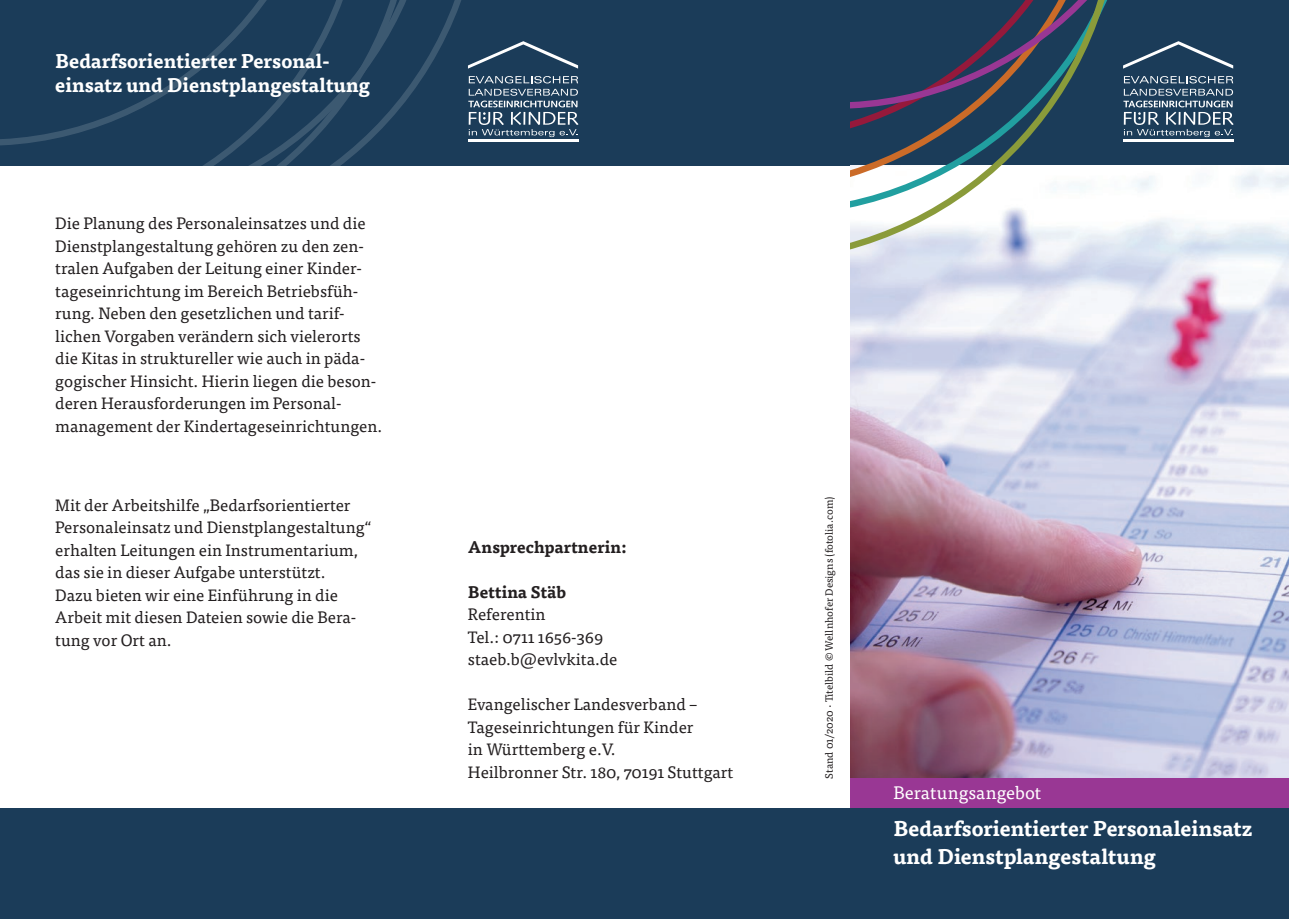
<style>
.page{position:relative;width:1289px;height:919px;background:#fff}
.page>*{position:absolute;margin:0;border:0;box-sizing:border-box;transform-origin:0 0}
.t1{font:700 21px/28.5px "Tisa Pro";color:#fff}
.t2{font:700 19.5px/23.4px "Tisa Pro";color:#fff}
.t3{font:18px "Tisa Pro";color:#fff}
.t4{font:16.5px/22.5px "Tisa Pro";color:#231f20}
.t5{font:700 16.5px "Tisa Pro";color:#231f20}
.t6{font:10.5px "Tisa Pro";color:#231f20}
</style>
<div class="page">
<div style="left:0;top:0;width:1288px;height:166px;background:#1b3c59"></div>
<div style="left:0;top:808px;width:1288px;height:110px;background:#1b3c59"></div>
<svg style="left:482px;top:76px;width:96px;height:7px"></svg>
<svg style="left:482px;top:41px;width:96px;height:28px"></svg>
<hr style="left:468px;top:139px;width:110px;height:3px;background:#fff">
<svg style="left:482px;top:89px;width:96px;height:48px"></svg>
<img style="left:850px;top:169px;width:438px;height:609px">
<svg style="left:1119px;top:165px;width:20px;height:50px"></svg>
<svg style="left:850px;top:165px;width:269px;height:97px"></svg>
<svg style="left:850px;top:143px;width:260px;height:50px"></svg>
<svg style="left:850px;top:0;width:383px;height:143px"></svg>
<div style="left:850px;top:778px;width:438px;height:30px;background:#993794"></div>
<svg style="left:414px;top:0;width:68px;height:136px"></svg>
<svg style="left:364px;top:0;width:50px;height:146px"></svg>
<svg style="left:203px;top:0;width:161px;height:166px"></svg>
<svg style="left:0;top:0;width:331px;height:146px"></svg>
<p class="t2" style="left:55px;top:49px;width:316px">Bedarfsorientierter Personal&shy;einsatz und Dienstplangestaltung</p>
<p class="t4" style="left:55px;top:211px;width:328px">Die Planung des Personaleinsatzes und die Dienstplangestaltung gehören zu den zen&shy;tralen Aufgaben der Leitung einer Kinder&shy;tageseinrichtung im Bereich Betriebsfüh&shy;rung. Neben den gesetzlichen und tarif&shy;lichen Vorgaben verändern sich vielerorts die Kitas in struktureller wie auch in päda&shy;gogischer Hinsicht. Hierin liegen die beson&shy;deren Herausforderungen im Personal&shy;management der Kindertageseinrichtungen.</p>
<p class="t4" style="left:55px;top:492px;width:318px">Mit der Arbeitshilfe „Bedarfsorientierter Personaleinsatz und Dienstplangestaltung“ erhalten Leitungen ein Instrumentarium, das sie in dieser Aufgabe unterstützt.<br>Dazu bieten wir eine Einführung in die Arbeit mit diesen Dateien sowie die Bera&shy;tung vor Ort an.</p>
<p class="t5" style="left:468px;top:533px;width:160px">Ansprechpartnerin:</p>
<p class="t5" style="left:468px;top:578px;width:100px">Bettina Stäb</p>
<p class="t4" style="left:468px;top:602px;width:79px">Referentin</p>
<p class="t4" style="left:468px;top:624px;width:137px">Tel.: 0711 1656-369</p>
<p class="t4" style="left:468px;top:647px;width:151px">staeb.b@evlvkita.de</p>
<p class="t4" style="left:468px;top:692px;width:231px">Evangelischer Landesverband –<br>Tageseinrichtungen für Kinder in Württemberg e.V.</p>
<p class="t4" style="left:468px;top:759px;width:267px">Heilbronner Str. 180, 70191 Stuttgart</p>
<p class="t6" style="left:821px;top:778px;width:283px;rotate:-90deg">Stand 01/2020 · Titelbild © Wellnhofer Designs (fotolia.com)</p>
<p class="t3" style="left:893px;top:778px;width:149px">Beratungsangebot</p>
<p class="t1" style="left:893px;top:812px;width:360px">Bedarfsorientierter Personaleinsatz und Dienstplangestaltung</p>
</div>
